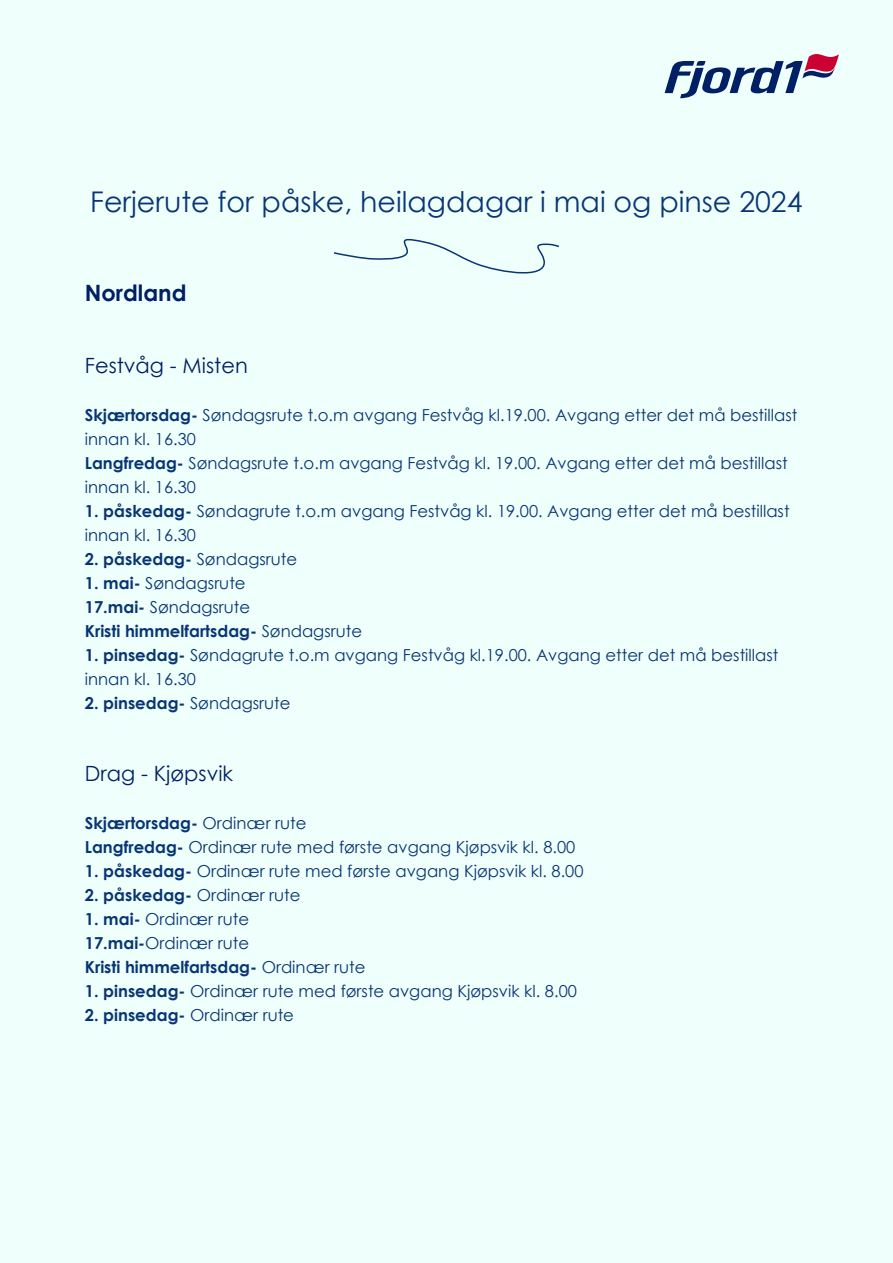
<style>
.page{position:relative;width:893px;height:1263px;background:#effffb}
.page>*{position:absolute;margin:0;border:0;box-sizing:border-box;transform-origin:0 0}
.t1{font:28.5px "Century Gothic";color:#083575}
.t2{font:700 22.5px "Century Gothic";color:#001f64}
.t3{font:21px "Century Gothic";color:#001f64}
.t4{font:16.5px/24px "Century Gothic";color:#083575}
.t5{font:700 16.5px/24px "Century Gothic";color:#083575}
.s1{font-weight:700}
.s2{font-weight:400}
</style>
<div class="page">
<svg style="left:665px;top:54px;width:174px;height:44px"></svg>
<svg style="left:333px;top:238px;width:226px;height:36px"></svg>
<h1 class="t1" style="left:90px;top:182px;width:714px">Ferjerute for påske, heilagdagar i mai og pinse 2024</h1>
<h2 class="t2" style="left:85px;top:275px;width:103px">Nordland</h2>
<p class="t3" style="left:85px;top:350px;width:165px">Festvåg - Misten</p>
<p class="t4" style="left:85px;top:402px;width:714px"><span class="s1">Skjærtorsdag-</span> Søndagsrute t.o.m avgang Festvåg kl.19.00. Avgang etter det må bestillast innan kl. 16.30<br><span class="s1">Langfredag-</span> Søndagsrute t.o.m avgang Festvåg kl. 19.00. Avgang etter det må bestillast innan kl. 16.30</p>
<p class="t4" style="left:85px;top:498px;width:706px"><span class="s1">1. påskedag-</span> Søndagrute t.o.m avgang Festvåg kl. 19.00. Avgang etter det må bestillast innan kl. 16.30</p>
<p class="t5" style="left:85px;top:546px;width:214px">2. påskedag- <span class="s2">Søndagsrute</span></p>
<p class="t5" style="left:85px;top:570px;width:279px">1. mai- <span class="s2">Søndagsrute<br></span>17.mai- <span class="s2">Søndagsrute<br></span>Kristi himmelfartsdag- <span class="s2">Søndagsrute</span></p>
<p class="t4" style="left:85px;top:643px;width:695px"><span class="s1">1. pinsedag-</span> Søndagrute t.o.m avgang Festvåg kl.19.00. Avgang etter det må bestillast innan kl. 16.30</p>
<p class="t5" style="left:85px;top:690px;width:207px">2. pinsedag- <span class="s2">Søndagsrute</span></p>
<p class="t3" style="left:85px;top:758px;width:150px">Drag - Kjøpsvik</p>
<p class="t4" style="left:85px;top:810px;width:492px"><span class="s1">Skjærtorsdag-</span> Ordinær rute<br><span class="s1">Langfredag-</span> Ordinær rute med første avgang Kjøpsvik kl. 8.00</p>
<p class="t4" style="left:85px;top:858px;width:500px"><span class="s1">1. påskedag-</span> Ordinær rute med første avgang Kjøpsvik kl. 8.00</p>
<p class="t5" style="left:85px;top:882px;width:217px">2. påskedag- <span class="s2">Ordinær rute</span></p>
<p class="t5" style="left:85px;top:906px;width:282px">1. mai- <span class="s2">Ordinær rute<br></span>17.mai-<span class="s2">Ordinær rute<br></span>Kristi himmelfartsdag- <span class="s2">Ordinær rute</span></p>
<p class="t4" style="left:85px;top:978px;width:494px"><span class="s1">1. pinsedag-</span> Ordinær rute med første avgang Kjøpsvik kl. 8.00</p>
<p class="t5" style="left:85px;top:1002px;width:211px">2. pinsedag- <span class="s2">Ordinær rute</span></p>
</div>
